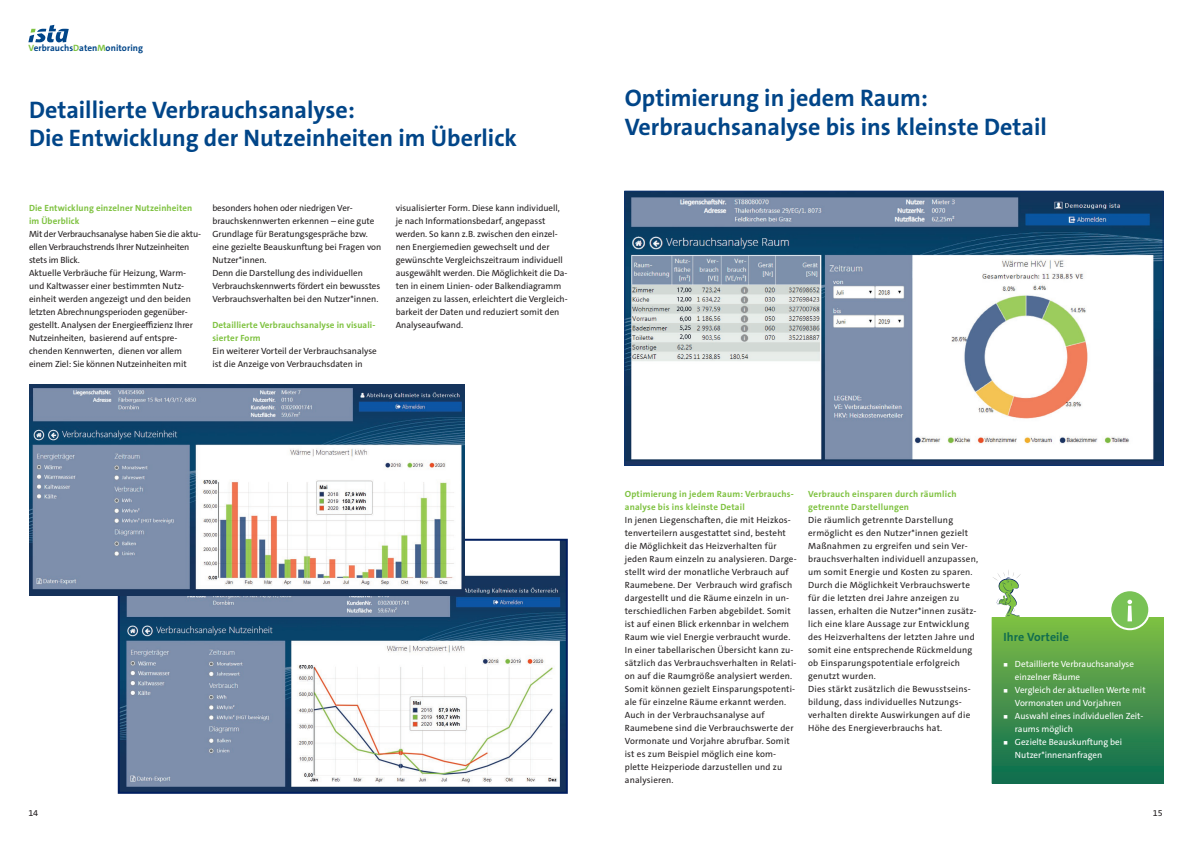
<style>
.page{position:relative;width:1191px;height:842px;background:#fff}
.page>*{position:absolute;margin:0;border:0;box-sizing:border-box;transform-origin:0 0}
.t1{font:700 24px/28.8px "The Sans E5";color:#014588}
.t2{font:700 12px "The Sans E5";letter-spacing:.01em;color:#116d4e}
.t3{font:700 9.2px "The Sans E5";letter-spacing:.005em;color:#014588}
.t4{font:9px/13px "The Sans E5";letter-spacing:.015em;color:#231f20}
.t5{font:9px/13px "The Sans E5";letter-spacing:-.01em;color:#231f20}
.t6{font:700 9px/13px "The Sans E5";letter-spacing:.015em;color:#7fc241}
.t7{font:9px/13px "The Sans E5";color:#fff}
.s1{color:#7fc241}
</style>
<div class="page">
<svg style="left:28px;top:25px;width:41px;height:17px"></svg>
<img style="left:626px;top:193px;width:535px;height:271px">
<div style="left:624px;top:191px;width:539px;height:275px;border:1px solid #0b3270"></div>
<svg style="left:993px;top:570px;width:28px;height:47px"></svg>
<div style="left:992px;top:618px;width:171px;height:165px;background:linear-gradient(to bottom,#81be46,#0c6a4f)"></div>
<div style="left:1110px;top:590px;width:39px;height:39px;background:#79c256;border-radius:50%"></div>
<div style="left:1109px;top:589px;width:41px;height:41px;border:2px solid #fff;border-radius:50%"></div>
<svg style="left:1127px;top:600px;width:5px;height:21px"></svg>
<img style="left:121px;top:542px;width:444px;height:249px">
<div style="left:118px;top:539px;width:450px;height:255px;border:2px solid #011e5f"></div>
<img style="left:29px;top:385px;width:436px;height:210px">
<p class="t3" style="left:28px;top:44px;width:116px"><span class="s1">V</span>erbrauchs<span class="s1">D</span>aten<span class="s1">M</span>onitoring</p>
<h1 class="t1" style="left:29px;top:97px;width:489px">Detaillierte Verbrauchsanalyse:<br>Die Entwicklung der Nutzeinheiten im Überlick</h1>
<p class="t6" style="left:29px;top:203px;width:165px">Die Entwicklung einzelner Nutzeinheiten im Überblick</p>
<p class="t5" style="left:29px;top:228px;width:173px">Mit der Verbrauchsanalyse haben Sie die aktu&shy;ellen Verbrauchstrends Ihrer Nutzeinheiten stets im Blick.<br>Aktuelle Verbräuche für Heizung, Warm&shy;und Kaltwasser einer bestimmten Nutz&shy;einheit werden angezeigt und den beiden letzten Abrechnungsperioden gegenüber&shy;gestellt. Analysen der Energieeffizienz Ihrer Nutzeinheiten, basierend auf entspre&shy;chenden Kennwerten, dienen vor allem einem Ziel: Sie können Nutzeinheiten mit</p>
<p class="t4" style="left:212px;top:202px;width:170px">besonders hohen oder niedrigen Ver&shy;brauchskennwerten erkennen – eine gute Grundlage für Beratungsgespräche bzw. eine gezielte Beauskunftung bei Fragen von Nutzer*innen.<br>Denn die Darstellung des individuellen Verbrauchskennwerts fördert ein bewusstes Verbrauchsverhalten bei den Nutzer*innen.</p>
<p class="t6" style="left:212px;top:320px;width:164px">Detaillierte Verbrauchsanalyse in visuali&shy;sierter Form</p>
<p class="t4" style="left:212px;top:345px;width:166px">Ein weiterer Vorteil der Verbrauchsanalyse ist die Anzeige von Verbrauchsdaten in</p>
<p class="t4" style="left:396px;top:202px;width:173px">visualisierter Form. Diese kann individuell, je nach Informationsbedarf, angepasst werden. So kann z.B. zwischen den einzel&shy;nen Energiemedien gewechselt und der gewünschte Vergleichszeitraum individuell ausgewählt werden. Die Möglichkeit die Da&shy;ten in einem Linien- oder Balkendiagramm anzeigen zu lassen, erleichtert die Vergleich&shy;barkeit der Daten und reduziert somit den Analyseaufwand.</p>
<h1 class="t1" style="left:625px;top:86px;width:423px">Optimierung in jedem Raum:<br>Verbrauchsanalyse bis ins kleinste Detail</h1>
<p class="t6" style="left:625px;top:489px;width:170px">Optimierung in jedem Raum: Verbrauchs&shy;analyse bis ins kleinste Detail</p>
<p class="t4" style="left:625px;top:514px;width:173px">In jenen Liegenschaften, die mit Heizkos&shy;tenverteilern ausgestattet sind, besteht die Möglichkeit das Heizverhalten für jeden Raum einzeln zu analysieren. Darge&shy;stellt wird der monatliche Verbrauch auf Raumebene. Der Verbrauch wird grafisch dargestellt und die Räume einzeln in un&shy;terschiedlichen Farben abgebildet. Somit ist auf einen Blick erkennbar in welchem Raum wie viel Energie verbraucht wurde.<br>In einer tabellarischen Übersicht kann zu&shy;sätzlich das Verbrauchsverhalten in Relati&shy;on auf die Raumgröße analysiert werden.<br>Somit können gezielt Einsparungspotenti&shy;ale für einzelne Räume erkannt werden.<br>Auch in der Verbrauchsanalyse auf Raumebene sind die Verbrauchswerte der Vormonate und Vorjahre abrufbar. Somit ist es zum Beispiel möglich eine kom&shy;plette Heizperiode darzustellen und zu analysieren.</p>
<p class="t6" style="left:808px;top:489px;width:150px">Verbrauch einsparen durch räumlich getrennte Darstellungen</p>
<p class="t4" style="left:808px;top:514px;width:171px">Die räumlich getrennte Darstellung ermöglicht es den Nutzer*innen gezielt Maßnahmen zu ergreifen und sein Ver&shy;brauchsverhalten individuell anzupassen, um somit Energie und Kosten zu sparen.<br>Durch die Möglichkeit Verbrauchswerte für die letzten drei Jahre anzeigen zu lassen, erhalten die Nutzer*innen zusätz&shy;lich eine klare Aussage zur Entwicklung des Heizverhaltens der letzten Jahre und somit eine entsprechende Rückmeldung ob Einsparungspotentiale erfolgreich genutzt wurden.<br>Dies stärkt zusätzlich die Bewusstseins&shy;bildung, dass individuelles Nutzungs&shy;verhalten direkte Auswirkungen auf die Höhe des Energieverbrauchs hat.</p>
<h2 class="t2" style="left:1003px;top:632px;width:67px">Ihre Vorteile</h2>
<p class="t7" style="left:1015px;top:657px;width:121px;text-indent:-11px">■ Detaillierte Verbrauchsanalyse einzelner Räume</p>
<p class="t7" style="left:1015px;top:683px;width:132px;text-indent:-11px">■ Vergleich der aktuellen Werte mit<br>Vormonaten und Vorjahren</p>
<p class="t7" style="left:1015px;top:709px;width:130px;text-indent:-11px">■ Auswahl eines individuellen Zeit&shy;raums möglich</p>
<p class="t7" style="left:1015px;top:735px;width:109px;text-indent:-11px">■ Gezielte Beauskunftung bei<br>Nutzer*innenanfragen</p>
<p class="t4" style="left:28px;top:806px;width:11px">14</p>
<p class="t4" style="left:1152px;top:806px;width:11px">15</p>
</div>
